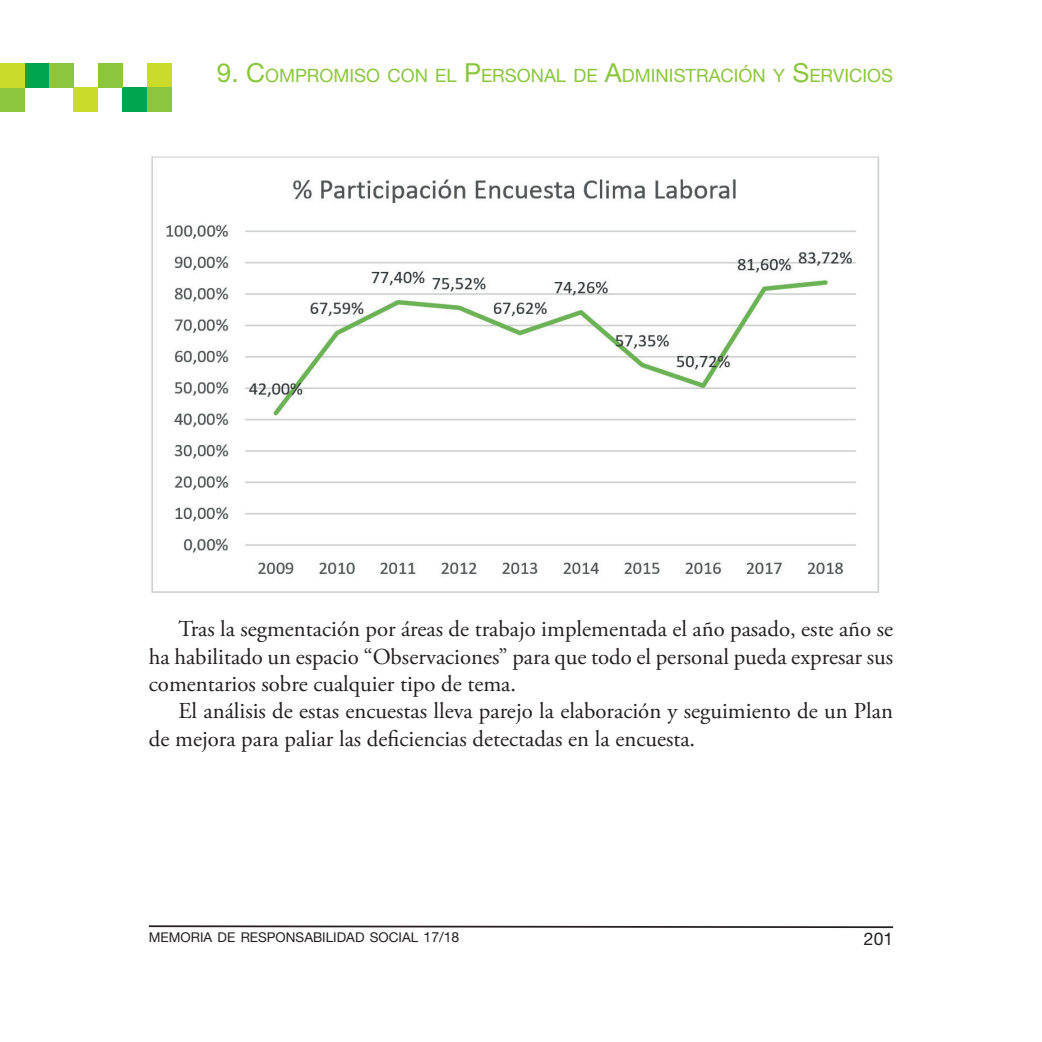
<style>
.page{position:relative;width:1042px;height:1042px;background:#fff}
.page>*{position:absolute;margin:0;border:0;box-sizing:border-box;transform-origin:0 0}
.t1{font:22.75px/27.3px "Adobe Garamond Pro";color:#231f20;text-align:justify}
.t2{font:18.38px "Helvetica Neue LT Pro";color:#8bc63e}
.t3{font:17.5px "Helvetica Neue LT Pro";color:#231f20}
.t4{font:13.47px "Helvetica Neue LT Pro";color:#231f20}
.s1{font-size:26.25px}
.s2{font-size:14px}
</style>
<div class="page">
<svg style="left:148px;top:925px;width:746px;height:4px"></svg>
<div style="left:0;top:88px;width:24px;height:24px;background:#8bc63e"></div>
<div style="left:73px;top:88px;width:25px;height:24px;background:#cadb2a"></div>
<div style="left:122px;top:88px;width:25px;height:24px;background:#00a54f"></div>
<div style="left:147px;top:63px;width:24px;height:25px;background:#cadb2a"></div>
<div style="left:147px;top:88px;width:24px;height:24px;background:#8bc63e"></div>
<div style="left:49px;top:63px;width:24px;height:25px;background:#8bc63e"></div>
<div style="left:24px;top:63px;width:25px;height:25px;background:#00a54f"></div>
<div style="left:98px;top:63px;width:24px;height:25px;background:#8bc63e"></div>
<div style="left:0;top:63px;width:24px;height:25px;background:#cadb2a"></div>
<img style="left:151px;top:156px;width:729px;height:437px">
<p class="t2" style="left:217px;top:64px;width:678px"><span class="s1">9. C</span>OMPROMISO CON EL <span class="s1">P</span>ERSONAL DE <span class="s1">A</span>DMINISTRACIÓN Y <span class="s1">S</span>ERVICIOS</p>
<p class="t1" style="left:149px;top:616px;width:746px;text-indent:30px">Tras la segmentación por áreas de trabajo implementada el año pasado, este año se ha habilitado un espacio “Observaciones” para que todo el personal pueda expresar sus comentarios sobre cualquier tipo de tema.</p>
<p class="t1" style="left:149px;top:698px;width:746px;text-indent:30px">El análisis de estas encuestas lleva parejo la elaboración y seguimiento de un Plan de mejora para paliar las deficiencias detectadas en la encuesta.</p>
<p class="t4" style="left:149px;top:929px;width:312px">MEMORIA DE RESPONSABILIDAD SOCIAL <span class="s2">17/18</span></p>
<p class="t3" style="left:864px;top:928px;width:31px">201</p>
</div>
